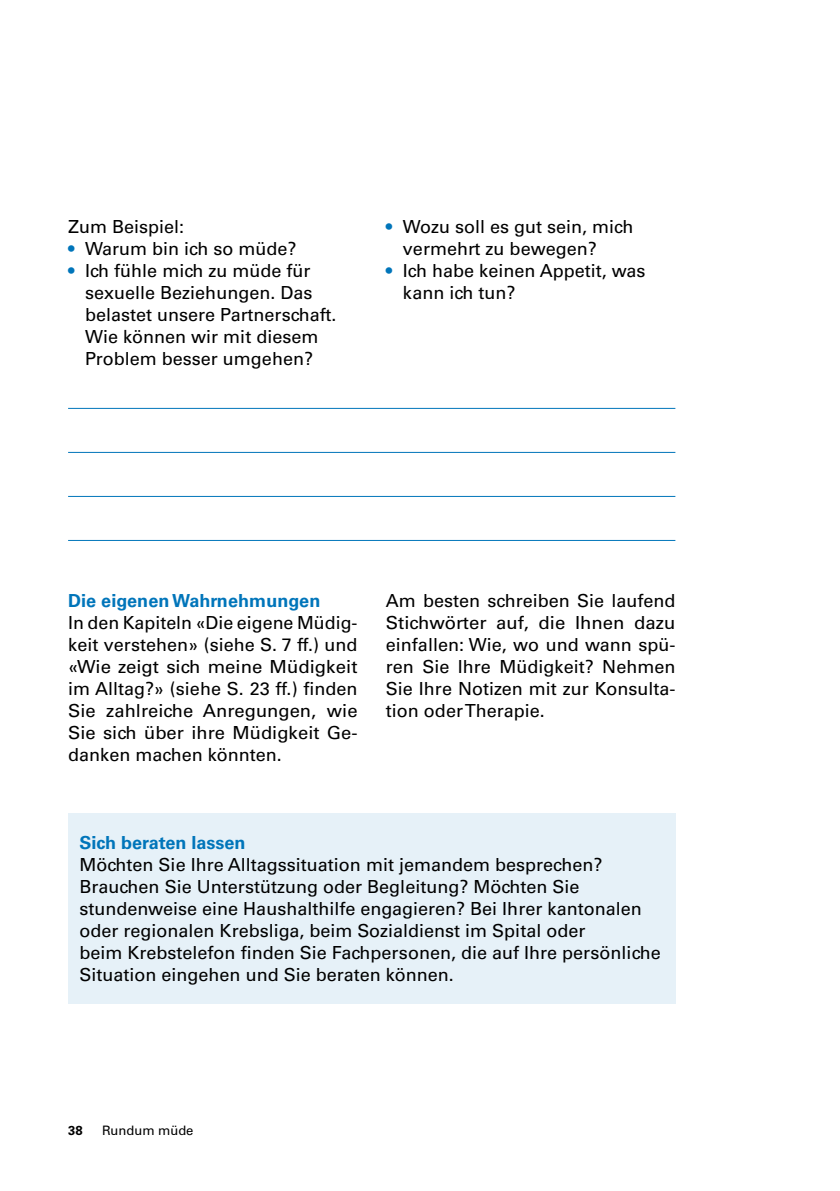
<style>
.page{position:relative;width:840px;height:1191px;background:#fff}
.page>*{position:absolute;margin:0;border:0;box-sizing:border-box;transform-origin:0 0}
.t1{font:18px/22px "Univers LT Std";color:#000}
.t2{font:700 18px "Univers LT Std";color:#0075ba}
.t3{font:13px "Univers LT Std";color:#000}
.t4{font:700 13px "Univers LT Std";color:#000}
.s1{color:#0075ba}
</style>
<div class="page">
<div style="left:68px;top:813px;width:607px;height:190px;background:#e6f1f8"></div>
<hr style="left:68px;top:408px;width:607px;height:1px;background:#0075ba">
<hr style="left:68px;top:452px;width:607px;height:1px;background:#0075ba">
<hr style="left:68px;top:496px;width:607px;height:1px;background:#0075ba">
<hr style="left:68px;top:540px;width:607px;height:1px;background:#0075ba">
<p class="t1" style="left:68px;top:215px;width:118px">Zum Beispiel:</p>
<p class="t1" style="left:68px;top:237px;width:230px"><span class="s1">•</span> Warum bin ich so müde?</p>
<p class="t1" style="left:85px;top:259px;width:253px;text-indent:-17px"><span class="s1">•</span> Ich fühle mich zu müde für sexuelle Beziehungen. Das belastet unsere Partnerschaft.<br>Wie können wir mit diesem<br>Problem besser umgehen?</p>
<p class="t1" style="left:403px;top:215px;width:232px;text-indent:-17px"><span class="s1">•</span> Wozu soll es gut sein, mich vermehrt zu bewegen?</p>
<p class="t1" style="left:403px;top:259px;width:244px;text-indent:-17px"><span class="s1">•</span> Ich habe keinen Appetit, was kann ich tun?</p>
<p class="t2" style="left:68px;top:590px;width:254px">Die eigenen Wahrnehmungen</p>
<p class="t1" style="left:68px;top:611px;width:291px;text-align:justify">In den Kapiteln «Die eigene Müdig&shy;keit verstehen» (siehe S. 7 ff.) und «Wie zeigt sich meine Müdigkeit im Alltag?» (siehe S. 23 ff.) finden Sie zahlreiche Anregungen, wie Sie sich über ihre Müdigkeit Ge&shy;danken machen könnten.</p>
<p class="t1" style="left:386px;top:589px;width:291px;text-align:justify">Am besten schreiben Sie laufend Stichwörter auf, die Ihnen dazu einfallen: Wie, wo und wann spü&shy;ren Sie Ihre Müdigkeit? Nehmen Sie Ihre Notizen mit zur Konsulta&shy;tion oder Therapie.</p>
<p class="t2" style="left:79px;top:832px;width:167px">Sich beraten lassen</p>
<p class="t1" style="left:79px;top:854px;width:582px">Möchten Sie Ihre Alltagssituation mit jemandem besprechen?<br>Brauchen Sie Unterstützung oder Begleitung? Möchten Sie stundenweise eine Haushalthilfe engagieren? Bei Ihrer kantonalen oder regionalen Krebsliga, beim Sozialdienst im Spital oder<br>beim Krebstelefon finden Sie Fachpersonen, die auf Ihre persönliche Situation eingehen und Sie beraten können.</p>
<p class="t4" style="left:68px;top:1123px;width:16px">38</p>
<p class="t3" style="left:102px;top:1123px;width:93px">Rundum müde</p>
</div>
